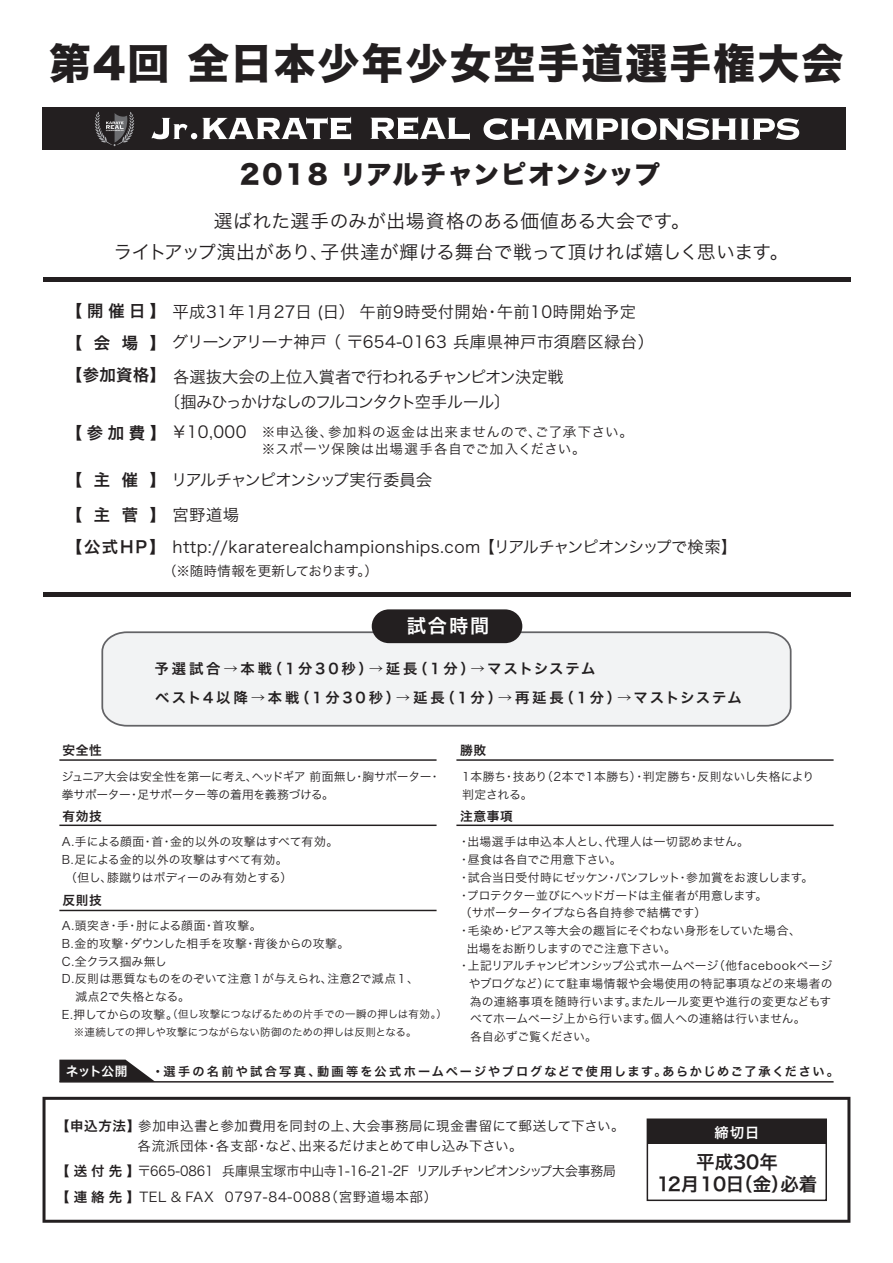
<style>
.page{position:relative;width:893px;height:1263px;background:#fff}
.page>*{position:absolute;margin:0;border:0;box-sizing:border-box;transform-origin:0 0}
.t1{font:41.85px "Hira Kaku Std W8";letter-spacing:.05em;color:#231f20}
.t2{font:25.95px "Hira Kaku Std W8";letter-spacing:.035em;color:#231f20}
.t3{font:19.2px "Hira Kaku Pro N W6";color:#fff}
.t4{font:18.75px/30.3px "Hira Kaku Pro N W3";letter-spacing:.015em;color:#231f20;text-align:center}
.t5{font:18.45px/22.5px "Hira Kaku Pro N W6";color:#231f20;text-align:center}
.t6{font:16.35px/30.6px "Hira Kaku Pro N W3";letter-spacing:.025em;color:#231f20}
.t7{font:16.35px "Hira Kaku Pro N W3";letter-spacing:-.08em;color:#231f20}
.t8{font:16.35px "Hira Kaku Pro N W6";letter-spacing:.02em;color:#231f20}
.t9{font:16.2px/24.8px "Hira Kaku Pro N W3";letter-spacing:-.055em;color:#231f20}
.t10{font:14.4px/28.8px "Hira Kaku Pro N W6";letter-spacing:.2em;color:#231f20}
.t11{font:14.25px "Hira Kaku Pro N W6";color:#fff}
.t12{font:13.5px/25.5px "Hira Kaku Pro N W3";color:#231f20;scale:.95 1}
.t13{font:13.5px/19.5px "Hira Kaku Pro N W3";letter-spacing:.02em;color:#231f20}
.t14{font:13.5px/17.2px "Hira Kaku Pro N W3";letter-spacing:.05em;color:#231f20}
.t15{font:13.5px "Hira Kaku Pro N W3";letter-spacing:-.04em;color:#231f20}
.t16{font:12.75px "Hira Kaku Pro N W6";letter-spacing:.05em;color:#231f20}
.t17{font:12.75px "Hira Kaku Pro N W6";letter-spacing:-.04em;color:#fff}
.t18{font:12.15px "Hira Kaku Pro N W6";letter-spacing:.16em;color:#231f20}
.t19{font:11.85px/17.7px "Hira Kaku Pro N W3";letter-spacing:-.005em;color:#231f20}
.t20{font:11.85px "Hira Kaku Pro N W3";letter-spacing:.02em;color:#231f20}
.t21{font:11.85px/17.7px "Hira Kaku Pro N W3";letter-spacing:-.025em;color:#231f20}
.t22{font:11.85px "Hira Kaku Pro N W3";letter-spacing:-.03em;color:#231f20}
.t23{font:11.85px "Hira Kaku Pro N W3";letter-spacing:.015em;color:#231f20}
.t24{font:11.85px "Hira Kaku Pro N W3";letter-spacing:.025em;color:#231f20}
.t25{font:10.5px/17.7px "Hira Kaku Pro N W3";letter-spacing:-.01em;color:#231f20}
.s1{font-family:"Hira Kaku Pro N W6"}
.s2{font-family:"Hira Kaku Pro N W3"}
.s3{font-size:11.85px}
</style>
<div class="page">
<svg style="left:59px;top:1060px;width:95px;height:21px;background:#444041"></svg>
<svg style="left:101px;top:630px;width:691px;height:97px"></svg>
<svg style="left:43px;top:1097px;width:807px;height:126px"></svg>
<div style="left:372px;top:609px;width:150px;height:34px;background:#231f20;border-radius:17px"></div>
<hr style="left:43px;top:593px;width:807px;height:4px;background:#231f20">
<hr style="left:43px;top:278px;width:807px;height:4px;background:#231f20">
<div style="left:647px;top:1118px;width:180px;height:83px;background:#fff;border:2px solid #231f20"></div>
<div style="left:647px;top:1119px;width:179px;height:25px;background:#231f20"></div>
<hr style="left:59px;top:824px;width:378px;height:2px;background:#231f20">
<hr style="left:59px;top:759px;width:378px;height:2px;background:#231f20">
<hr style="left:59px;top:910px;width:378px;height:1px;background:#231f20">
<hr style="left:456px;top:759px;width:378px;height:2px;background:#231f20">
<hr style="left:456px;top:824px;width:378px;height:2px;background:#231f20">
<hr style="left:59px;top:1081px;width:775px;height:1px;background:#231f20">
<div style="left:43px;top:107px;width:803px;height:43px;background:#231f20"></div>
<svg style="left:152px;top:117px;width:199px;height:23px"></svg>
<svg style="left:371px;top:117px;width:99px;height:23px"></svg>
<svg style="left:484px;top:118px;width:315px;height:22px"></svg>
<svg style="left:95px;top:112px;width:39px;height:34px"></svg>
<h1 class="t1" style="left:49px;top:40px;width:796px">第4回 全日本少年少女空手道選手権大会</h1>
<h2 class="t2" style="left:240px;top:160px;width:422px">2018 リアルチャンピオンシップ</h2>
<h3 class="t4" style="left:114px;top:205px;width:676px">選ばれた選手のみが出場資格のある価値ある大会です。<br>ライトアップ演出があり、子供達が輝ける舞台で戦って頂ければ嬉しく思います。</h3>
<h3 class="t6" style="left:66px;top:295px;width:589px"><span class="s1">【開催日】</span>平成31年1月27日 (日）午前9時受付開始・午前10時開始予定<span class="s1">【 会 場 】</span>グリーンアリーナ神戸 （ 〒654-0163 兵庫県神戸市須磨区緑台）</h3>
<h3 class="t8" style="left:66px;top:360px;width:101px">【参加資格】</h3>
<h3 class="t9" style="left:164px;top:363px;width:401px;text-indent:9px">各選抜大会の上位入賞者で行われるチャンピオン決定戦〔掴みひっかけなしのフルコンタクト空手ルール〕</h3>
<h3 class="t6" style="left:66px;top:416px;width:182px"><span class="s1">【参加費】</span>￥10,000</h3>
<h3 class="t7" style="left:66px;top:465px;width:368px"><span class="s1">【 主 催 】</span>リアルチャンピオンシップ実行委員会</h3>
<h3 class="t8" style="left:66px;top:500px;width:175px">【主菅】<span class="s2">宮野道場</span></h3>
<p class="t14" style="left:262px;top:422px;width:373px">※申込後、参加料の返金は出来ませんので、ご了承下さい。※スポーツ保険は出場選手各自でご加入ください。</p>
<h3 class="t6" style="left:66px;top:531px;width:673px"><span class="s1">【公式HP】</span> http://karaterealchampionships.com 【リアルチャンピオンシップで検索】</h3>
<p class="t15" style="left:163px;top:559px;width:216px">（※随時情報を更新しております。）</p>
<h3 class="t3" style="left:407px;top:608px;width:84px">試合時間</h3>
<p class="t10" style="left:155px;top:654px;width:589px">予選試合→本戦（1分30秒）→延長（1分）→マストシステム<br>ベスト4以降→本戦（1分30秒）→延長（1分）→再延長（1分）→マストシステム</p>
<p class="t16" style="left:62px;top:739px;width:41px">安全性</p>
<p class="t21" style="left:61px;top:767px;width:381px">ジュニア大会は安全性を第一に考え、ヘッドギア 前面無し・胸サポーター・拳サポーター・足サポーター等の着用を義務づける。</p>
<p class="t16" style="left:460px;top:739px;width:28px">勝敗</p>
<p class="t19" style="left:462px;top:767px;width:353px">1本勝ち・技あり（2本で1本勝ち）・判定勝ち・反則ないし失格により判定される。</p>
<p class="t16" style="left:460px;top:804px;width:54px">注意事項</p>
<p class="t16" style="left:62px;top:804px;width:41px">有効技</p>
<p class="t19" style="left:62px;top:832px;width:278px">A.手による顔面・首・金的以外の攻撃はすべて有効。<br>B.足による金的以外の攻撃はすべて有効。<br>（但し、膝蹴りはボディーのみ有効とする）</p>
<p class="t16" style="left:62px;top:888px;width:41px">反則技</p>
<p class="t20" style="left:62px;top:915px;width:201px">A.頭突き・手・肘による顔面・首攻撃。</p>
<p class="t23" style="left:62px;top:933px;width:289px">B.金的攻撃・ダウンした相手を攻撃・背後からの攻撃。</p>
<p class="t19" style="left:62px;top:951px;width:107px">C.全クラス掴み無し</p>
<p class="t19" style="left:62px;top:969px;width:358px">D.反則は悪質なものをのぞいて注意１が与えられ、注意2で減点１、</p>
<p class="t23" style="left:76px;top:986px;width:116px">減点2で失格となる。</p>
<p class="t25" style="left:74px;top:1005px;width:374px;text-indent:-12px"><span class="s3">E.押してからの攻撃。</span>（但し攻撃につなげるための片手での一瞬の押しは有効。）※連続しての押しや攻撃につながらない防御のための押しは反則となる。</p>
<p class="t24" style="left:458px;top:831px;width:292px">・出場選手は申込本人とし、代理人は一切認めません。</p>
<p class="t19" style="left:458px;top:850px;width:165px">・昼食は各自でご用意下さい。</p>
<p class="t22" style="left:458px;top:867px;width:357px">・試合当日受付時にゼッケン・パンフレット・参加賞をお渡しします。</p>
<p class="t19" style="left:458px;top:885px;width:311px">・プロテクター並びにヘッドガードは主催者が用意します。</p>
<p class="t19" style="left:460px;top:903px;width:248px">（サポータータイプなら各自持参で結構です）</p>
<p class="t19" style="left:458px;top:921px;width:344px">・毛染め・ピアス等大会の趣旨にそぐわない身形をしていた場合、</p>
<p class="t21" style="left:467px;top:938px;width:211px">出場をお断りしますのでご注意下さい。</p>
<p class="t19" style="left:458px;top:956px;width:375px">・上記リアルチャンピオンシップ公式ホームページ（他facebookページ</p>
<p class="t20" style="left:469px;top:973px;width:365px">やブログなど）にて駐車場情報や会場使用の特記事項などの来場者の</p>
<p class="t20" style="left:470px;top:991px;width:363px">為の連絡事項を随時行います。またルール変更や進行の変更などもす</p>
<p class="t19" style="left:470px;top:1009px;width:337px">べてホームページ上から行います。個人への連絡は行いません。</p>
<p class="t22" style="left:470px;top:1026px;width:128px">各自必ずご覧ください。</p>
<p class="t18" style="left:152px;top:1060px;width:688px">・選手の名前や試合写真、動画等を公式ホームページやブログなどで使用します。あらかじめご了承ください。</p>
<p class="t17" style="left:66px;top:1059px;width:63px">ネット公開</p>
<p class="t13" style="left:138px;top:1115px;width:488px;text-indent:-81px"><span class="s1">【申込方法】</span>参加申込書と参加費用を同封の上、大会事務局に現金書留にて郵送して下さい。各流派団体・各支部・など、出来るだけまとめて申し込み下さい。</p>
<p class="t12" style="left:56px;top:1157px;width:591px"><span class="s1">【送付先】</span>〒665-0861 兵庫県宝塚市中山寺1-16-21-2F リアルチャンピオンシップ大会事務局<span class="s1">【連絡先】</span>TEL ＆ FAX 0797-84-0088（宮野道場本部）</p>
<p class="t11" style="left:714px;top:1119px;width:46px">締切日</p>
<h3 class="t5" style="left:657px;top:1150px;width:162px">平成30年<br>12月10日（金）必着</h3>
</div>
